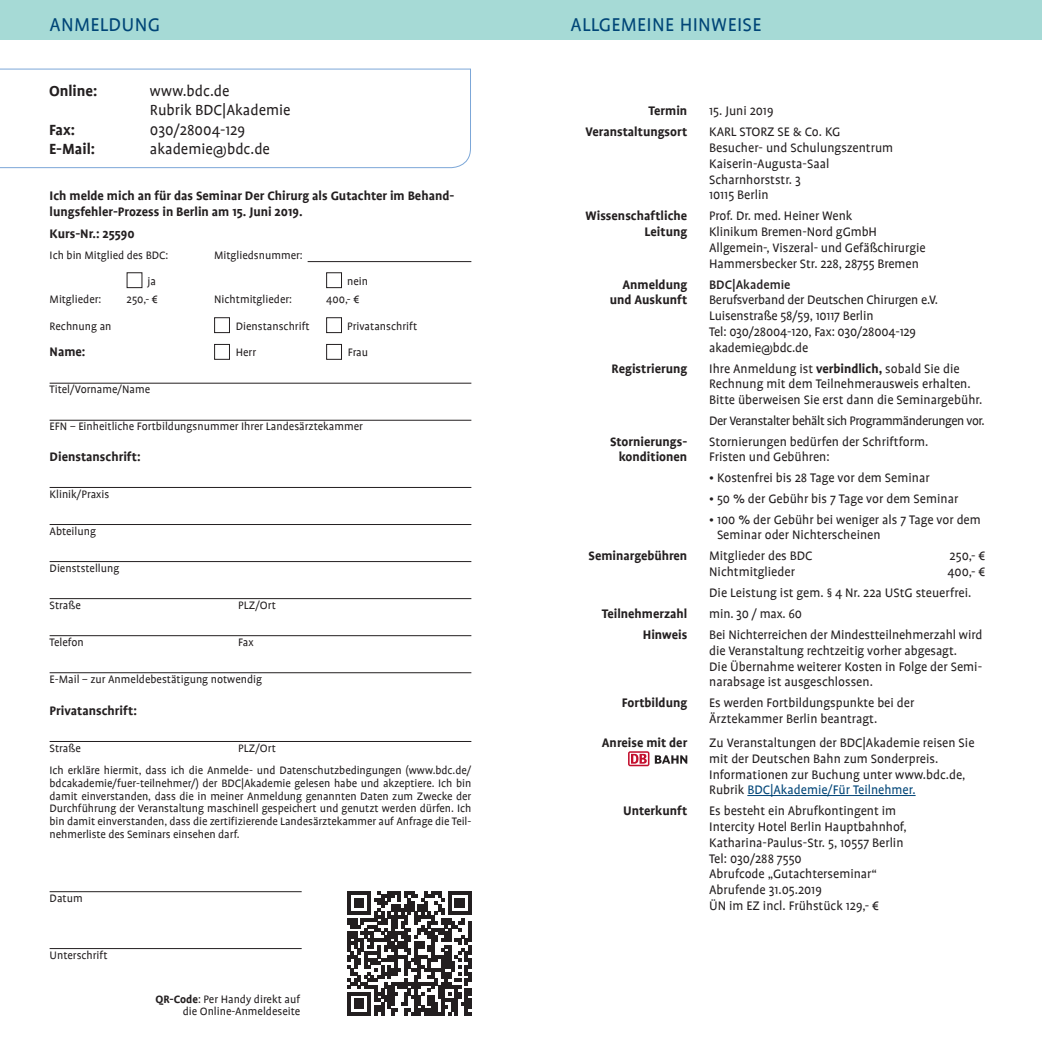
<style>
.page{position:relative;width:1042px;height:1042px;background:#fff}
.page>*{position:absolute;margin:0;border:0;box-sizing:border-box;transform-origin:0 0}
.t1{font:21px "Profile";letter-spacing:.015em;color:#004577}
.t2{font:16.62px/19.2px "Profile";color:#231f20}
.t3{font:700 16.62px "Profile";color:#231f20}
.t4{font:14px/15.8px "Profile";color:#231f20}
.t5{font:700 14px/15.8px "Profile";color:#231f20;text-align:right}
.t6{font:14px "Profile";letter-spacing:-.03em;color:#231f20}
.t7{font:500 14px "Profile";color:#231f20}
.t8{font:12.25px/12.8px "Profile";color:#231f20;text-align:right}
.s1{font-weight:700}
.s2{color:#004577}
</style>
<div class="page">
<div style="left:0;top:0;width:1042px;height:40px;background:#a6dad6"></div>
<svg style="left:628px;top:751px;width:21px;height:15px"></svg>
<svg style="left:629px;top:753px;width:19px;height:12px"></svg>
<svg style="left:631px;top:754px;width:16px;height:9px"></svg>
<svg style="left:655px;top:755px;width:32px;height:8px"></svg>
<hr style="left:747px;top:795px;width:168px;height:1px;background:#004577">
<hr style="left:308px;top:261px;width:163px;height:1px;background:#231f20">
<hr style="left:50px;top:383px;width:421px;height:1px;background:#231f20">
<hr style="left:50px;top:420px;width:421px;height:1px;background:#231f20">
<hr style="left:50px;top:487px;width:421px;height:1px;background:#231f20">
<hr style="left:50px;top:524px;width:421px;height:1px;background:#231f20">
<hr style="left:50px;top:561px;width:421px;height:1px;background:#231f20">
<hr style="left:50px;top:598px;width:421px;height:1px;background:#231f20">
<hr style="left:50px;top:635px;width:421px;height:1px;background:#231f20">
<hr style="left:50px;top:672px;width:421px;height:1px;background:#231f20">
<hr style="left:50px;top:741px;width:421px;height:1px;background:#231f20">
<hr style="left:50px;top:891px;width:252px;height:1px;background:#231f20">
<hr style="left:50px;top:948px;width:252px;height:1px;background:#231f20">
<div style="left:127px;top:272px;width:15px;height:16px;border:1px solid #231f20"></div>
<div style="left:326px;top:272px;width:16px;height:16px;border:1px solid #231f20"></div>
<div style="left:214px;top:317px;width:16px;height:16px;border:1px solid #231f20"></div>
<div style="left:326px;top:317px;width:16px;height:16px;border:1px solid #231f20"></div>
<div style="left:214px;top:344px;width:16px;height:16px;border:1px solid #231f20"></div>
<div style="left:326px;top:344px;width:16px;height:16px;border:1px solid #231f20"></div>
<svg style="left:0;top:68px;width:471px;height:100px"></svg>
<svg style="left:347px;top:891px;width:124px;height:124px"></svg>
<h1 class="t1" style="left:50px;top:14px;width:112px">ANMELDUNG</h1>
<p class="t3" style="left:49px;top:82px;width:50px">Online:</p>
<p class="t2" style="left:150px;top:81px;width:142px">www.bdc.de<br>Rubrik BDC|Akademie</p>
<p class="t3" style="left:49px;top:120px;width:28px">Fax:</p>
<p class="t2" style="left:150px;top:120px;width:97px">030/28004-129</p>
<p class="t3" style="left:49px;top:140px;width:48px">E-Mail:</p>
<p class="t2" style="left:150px;top:139px;width:122px">akademie@bdc.de</p>
<p class="t5" style="left:50px;top:187px;width:406px;line-height:16.8px;text-align:left">Ich melde mich an für das Seminar Der Chirurg als Gutachter im Behand&shy;lungsfehler-Prozess in Berlin am 15. Juni 2019.</p>
<p class="t5" style="left:50px;top:226px;width:87px">Kurs-Nr.: 25590</p>
<p class="t8" style="left:50px;top:249px;width:120px">Ich bin Mitglied des BDC:</p>
<p class="t8" style="left:214px;top:249px;width:90px">Mitgliedsnummer:</p>
<p class="t8" style="left:148px;top:274px;width:10px">ja</p>
<p class="t8" style="left:347px;top:274px;width:22px">nein</p>
<p class="t8" style="left:50px;top:293px;width:53px">Mitglieder:</p>
<p class="t8" style="left:127px;top:293px;width:33px">250,- €</p>
<p class="t8" style="left:214px;top:293px;width:79px">Nichtmitglieder:</p>
<p class="t8" style="left:326px;top:293px;width:35px">400,- €</p>
<p class="t8" style="left:50px;top:319px;width:63px">Rechnung an</p>
<p class="t8" style="left:236px;top:319px;width:75px">Dienstanschrift</p>
<p class="t8" style="left:347px;top:319px;width:72px">Privatanschrift</p>
<p class="t5" style="left:50px;top:344px;width:37px">Name:</p>
<p class="t8" style="left:236px;top:346px;width:22px">Herr</p>
<p class="t8" style="left:348px;top:346px;width:22px">Frau</p>
<p class="t8" style="left:50px;top:383px;width:102px">Titel/Vorname/Name</p>
<p class="t8" style="left:50px;top:420px;width:315px">EFN – Einheitliche Fortbildungsnummer Ihrer Landesärztekammer</p>
<p class="t5" style="left:50px;top:448px;width:93px">Dienstanschrift:</p>
<p class="t8" style="left:50px;top:487px;width:61px">Klinik/Praxis</p>
<p class="t8" style="left:50px;top:524px;width:48px">Abteilung</p>
<p class="t8" style="left:50px;top:562px;width:71px">Dienststellung</p>
<p class="t8" style="left:50px;top:599px;width:33px">Straße</p>
<p class="t8" style="left:238px;top:599px;width:39px">PLZ/Ort</p>
<p class="t8" style="left:50px;top:636px;width:36px">Telefon</p>
<p class="t8" style="left:238px;top:636px;width:17px">Fax</p>
<p class="t8" style="left:50px;top:673px;width:214px">E-Mail – zur Anmeldebestätigung notwendig</p>
<p class="t5" style="left:50px;top:702px;width:89px">Privatanschrift:</p>
<p class="t8" style="left:50px;top:741px;width:33px">Straße</p>
<p class="t8" style="left:50px;top:736px;width:423px;line-height:22.6px;text-align:center">PLZ/Ort<br>Ich erkläre hiermit, dass ich die Anmelde- und Datenschutzbedingungen (www.bdc.de/</p>
<p class="t8" style="left:50px;top:777px;width:423px;text-align:justify">bdcakademie/fuer-teilnehmer/) der BDC|Akademie gelesen habe und akzeptiere. Ich bin damit einverstanden, dass die in meiner Anmeldung genannten Daten zum Zwecke der Durchführung der Veranstaltung maschinell gespeichert und genutzt werden dürfen. Ich bin damit einverstanden, dass die zertifizierende Landesärztekammer auf Anfrage die Teil&shy;nehmerliste des Seminars einsehen darf.</p>
<p class="t8" style="left:50px;top:892px;width:35px">Datum</p>
<p class="t8" style="left:50px;top:948px;width:60px">Unterschrift</p>
<p class="t8" style="left:156px;top:992px;width:146px"><span class="s1">QR-Code</span>: Per Handy direkt auf die Online-Anmeldeseite</p>
<h1 class="t1" style="left:570px;top:14px;width:192px">ALLGEMEINE HINWEISE</h1>
<p class="t5" style="left:648px;top:103px;width:40px">Termin</p>
<p class="t4" style="left:709px;top:103px;width:66px">15. Juni 2019</p>
<p class="t5" style="left:586px;top:124px;width:103px">Veranstaltungsort</p>
<p class="t4" style="left:709px;top:124px;width:186px">KARL STORZ SE &amp; Co. KG<br>Besucher- und Schulungszentrum<br>Kaiserin-Augusta-Saal<br>Scharnhorststr. 3<br>10115 Berlin</p>
<p class="t5" style="left:585px;top:208px;width:103px">Wissenschaftliche<br>Leitung</p>
<p class="t4" style="left:709px;top:208px;width:218px">Prof. Dr. med. Heiner Wenk<br>Klinikum Bremen-Nord gGmbH Allgemein-, Viszeral- und Gefäßchirurgie Hammersbecker Str. 228, 28755 Bremen</p>
<p class="t5" style="left:610px;top:276px;width:79px">Anmeldung und Auskunft</p>
<p class="t7" style="left:709px;top:277px;width:83px">BDC|Akademie</p>
<p class="t4" style="left:709px;top:292px;width:230px">Berufsverband der Deutschen Chirurgen e.V.<br>Luisenstraße 58/59, 10117 Berlin<br>Tel: 030/28004-120, Fax: 030/28004-129 akademie@bdc.de</p>
<p class="t5" style="left:611px;top:360px;width:77px">Registrierung</p>
<p class="t4" style="left:709px;top:360px;width:275px">Ihre Anmeldung ist <span class="s1">verbindlich,</span> sobald Sie die<br>Rechnung mit dem Teilnehmerausweis erhalten.<br>Bitte überweisen Sie erst dann die Seminargebühr.</p>
<p class="t6" style="left:709px;top:413px;width:277px">Der Veranstalter behält sich Programmänderungen vor.</p>
<p class="t5" style="left:610px;top:433px;width:79px">Stornierungs&shy;konditionen</p>
<p class="t4" style="left:709px;top:434px;width:221px">Stornierungen bedürfen der Schriftform.<br>Fristen und Gebühren:</p>
<p class="t4" style="left:709px;top:470px;width:222px">• Kostenfrei bis 28 Tage vor dem Seminar</p>
<p class="t4" style="left:709px;top:491px;width:251px">• 50 % der Gebühr bis 7 Tage vor dem Seminar</p>
<p class="t4" style="left:717px;top:511px;width:265px;text-indent:-8px">• 100 % der Gebühr bei weniger als 7 Tage vor dem<br>Seminar oder Nichterscheinen</p>
<p class="t5" style="left:588px;top:548px;width:100px">Seminargebühren</p>
<p class="t4" style="left:709px;top:548px;width:105px">Mitglieder des BDC</p>
<p class="t4" style="left:949px;top:548px;width:37px">250,- €</p>
<p class="t4" style="left:709px;top:564px;width:87px">Nichtmitglieder</p>
<p class="t4" style="left:709px;top:561px;width:278px;line-height:21px;text-indent:238px">400,- €<br>Die Leistung ist gem. § 4 Nr. 22a UStG steuerfrei.</p>
<p class="t5" style="left:602px;top:606px;width:87px">Teilnehmerzahl</p>
<p class="t4" style="left:709px;top:606px;width:94px">min. 30 / max. 60</p>
<p class="t5" style="left:643px;top:627px;width:46px">Hinweis</p>
<p class="t4" style="left:709px;top:627px;width:275px">Bei Nichterreichen der Mindestteilnehmerzahl wird die Veranstaltung rechtzeitig vorher abgesagt.<br>Die Übernahme weiterer Kosten in Folge der Semi&shy;narabsage ist ausgeschlossen.</p>
<p class="t5" style="left:622px;top:695px;width:67px">Fortbildung</p>
<p class="t4" style="left:709px;top:695px;width:207px">Es werden Fortbildungspunkte bei der<br>Ärztekammer Berlin beantragt.</p>
<p class="t5" style="left:602px;top:735px;width:87px">Anreise mit der</p>
<p class="t4" style="left:709px;top:735px;width:267px">Zu Veranstaltungen der BDC|Akademie reisen Sie mit der Deutschen Bahn zum Sonderpreis.<br>Informationen zur Buchung unter www.bdc.de, Rubrik <span class="s2">BDC|Akademie/Für Teilnehmer.</span></p>
<p class="t5" style="left:623px;top:803px;width:66px">Unterkunft</p>
<p class="t4" style="left:709px;top:803px;width:199px">Es besteht ein Abrufkontingent im<br>Intercity Hotel Berlin Hauptbahnhof,<br>Katharina-Paulus-Str. 5, 10557 Berlin<br>Tel: 030/288 7550<br>Abrufcode „Gutachterseminar“<br>Abrufende 31.05.2019<br>ÜN im EZ incl. Frühstück 129,- €</p>
</div>
